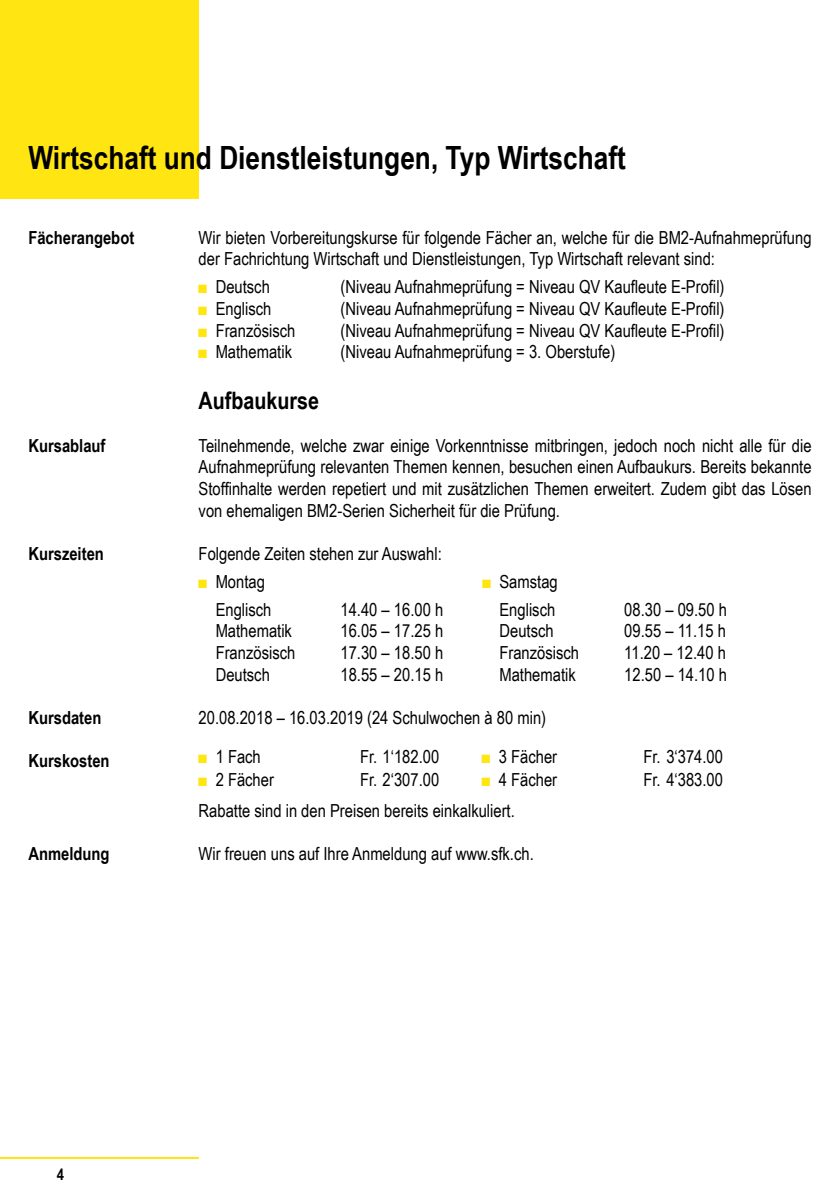
<style>
.page{position:relative;width:840px;height:1191px;background:#fff}
.page>*{position:absolute;margin:0;border:0;box-sizing:border-box;transform-origin:0 0}
.t1{font:700 32px "Arial Narrow";color:#000}
.t2{font:700 24px "Arial Narrow";color:#000}
.t3{font:18px/21.6px "Arial Narrow";color:#000}
.t4{font:700 18px "Arial Narrow";color:#000}
.t5{font:700 16px "Arial Narrow";color:#000}
.s1{color:#ffe512}
</style>
<div class="page">
<div style="left:0;top:0;width:198px;height:198px;background:#ffe512"></div>
<hr style="left:0;top:1157px;width:198px;height:1px;background:#ffe512">
<h1 class="t1" style="left:28px;top:133px;width:598px">Wirtschaft und Dienstleistungen, Typ Wirtschaft</h1>
<p class="t4" style="left:28px;top:224px;width:107px">Fächerangebot</p>
<p class="t3" style="left:198px;top:226px;width:614px">Wir bieten Vorbereitungskurse für folgende Fächer an, welche für die BM2-Aufnahmeprüfung der Fachrichtung Wirtschaft und Dienstleistungen, Typ Wirtschaft relevant sind:</p>
<p class="t3" style="left:198px;top:275px;width:73px"><span class="s1">■</span> Deutsch</p>
<p class="t3" style="left:340px;top:275px;width:385px">(Niveau Aufnahmeprüfung = Niveau QV Kaufleute E-Profil)</p>
<p class="t3" style="left:198px;top:297px;width:74px"><span class="s1">■</span> Englisch</p>
<p class="t3" style="left:340px;top:297px;width:385px">(Niveau Aufnahmeprüfung = Niveau QV Kaufleute E-Profil)</p>
<p class="t3" style="left:198px;top:319px;width:98px"><span class="s1">■</span> Französisch</p>
<p class="t3" style="left:340px;top:319px;width:385px">(Niveau Aufnahmeprüfung = Niveau QV Kaufleute E-Profil)</p>
<p class="t3" style="left:198px;top:340px;width:95px"><span class="s1">■</span> Mathematik</p>
<p class="t3" style="left:340px;top:340px;width:276px">(Niveau Aufnahmeprüfung = 3. Oberstufe)</p>
<h2 class="t2" style="left:198px;top:382px;width:122px">Aufbaukurse</h2>
<p class="t4" style="left:28px;top:432px;width:79px">Kursablauf</p>
<p class="t3" style="left:198px;top:434px;width:614px;text-align:justify">Teilnehmende, welche zwar einige Vorkenntnisse mitbringen, jedoch noch nicht alle für die Aufnahmeprüfung relevanten Themen kennen, besuchen einen Aufbaukurs. Bereits bekannte Stoffinhalte werden repetiert und mit zusätzlichen Themen erweitert. Zudem gibt das Lösen von ehemaligen BM2-Serien Sicherheit für die Prüfung.</p>
<p class="t4" style="left:28px;top:540px;width:77px">Kurszeiten</p>
<p class="t3" style="left:198px;top:542px;width:244px">Folgende Zeiten stehen zur Auswahl:</p>
<p class="t3" style="left:198px;top:570px;width:68px"><span class="s1">■</span> Montag</p>
<p class="t3" style="left:482px;top:570px;width:77px"><span class="s1">■</span> Samstag</p>
<p class="t3" style="left:215px;top:598px;width:57px">Englisch</p>
<p class="t3" style="left:340px;top:598px;width:104px">14.40 – 16.00 h</p>
<p class="t3" style="left:499px;top:598px;width:57px">Englisch</p>
<p class="t3" style="left:624px;top:598px;width:104px">08.30 – 09.50 h</p>
<p class="t3" style="left:215px;top:619px;width:78px">Mathematik</p>
<p class="t3" style="left:340px;top:619px;width:104px">16.05 – 17.25 h</p>
<p class="t3" style="left:499px;top:619px;width:56px">Deutsch</p>
<p class="t3" style="left:624px;top:619px;width:103px">09.55 – 11.15 h</p>
<p class="t3" style="left:215px;top:641px;width:81px">Französisch</p>
<p class="t3" style="left:340px;top:641px;width:104px">17.30 – 18.50 h</p>
<p class="t3" style="left:499px;top:641px;width:81px">Französisch</p>
<p class="t3" style="left:624px;top:641px;width:103px">11.20 – 12.40 h</p>
<p class="t3" style="left:215px;top:663px;width:56px">Deutsch</p>
<p class="t3" style="left:340px;top:663px;width:104px">18.55 – 20.15 h</p>
<p class="t3" style="left:499px;top:663px;width:78px">Mathematik</p>
<p class="t3" style="left:624px;top:663px;width:104px">12.50 – 14.10 h</p>
<p class="t4" style="left:28px;top:704px;width:74px">Kursdaten</p>
<p class="t3" style="left:198px;top:706px;width:349px">20.08.2018 – 16.03.2019 (24 Schulwochen à 80 min)</p>
<p class="t4" style="left:28px;top:747px;width:83px">Kurskosten</p>
<p class="t3" style="left:198px;top:799px;width:317px">Rabatte sind in den Preisen bereits einkalkuliert.</p>
<p class="t4" style="left:28px;top:840px;width:83px">Anmeldung</p>
<p class="t3" style="left:198px;top:842px;width:336px">Wir freuen uns auf Ihre Anmeldung auf www.sfk.ch.</p>
<p class="t3" style="left:198px;top:745px;width:64px"><span class="s1">■</span> 1 Fach</p>
<p class="t3" style="left:360px;top:745px;width:81px">Fr. 1‘182.00</p>
<p class="t3" style="left:481px;top:745px;width:77px"><span class="s1">■</span> 3 Fächer</p>
<p class="t3" style="left:643px;top:745px;width:81px">Fr. 3‘374.00</p>
<p class="t3" style="left:198px;top:768px;width:77px"><span class="s1">■</span> 2 Fächer</p>
<p class="t3" style="left:360px;top:768px;width:81px">Fr. 2‘307.00</p>
<p class="t3" style="left:481px;top:768px;width:77px"><span class="s1">■</span> 4 Fächer</p>
<p class="t3" style="left:643px;top:768px;width:81px">Fr. 4‘383.00</p>
<p class="t5" style="left:57px;top:1161px;width:9px">4</p>
</div>
